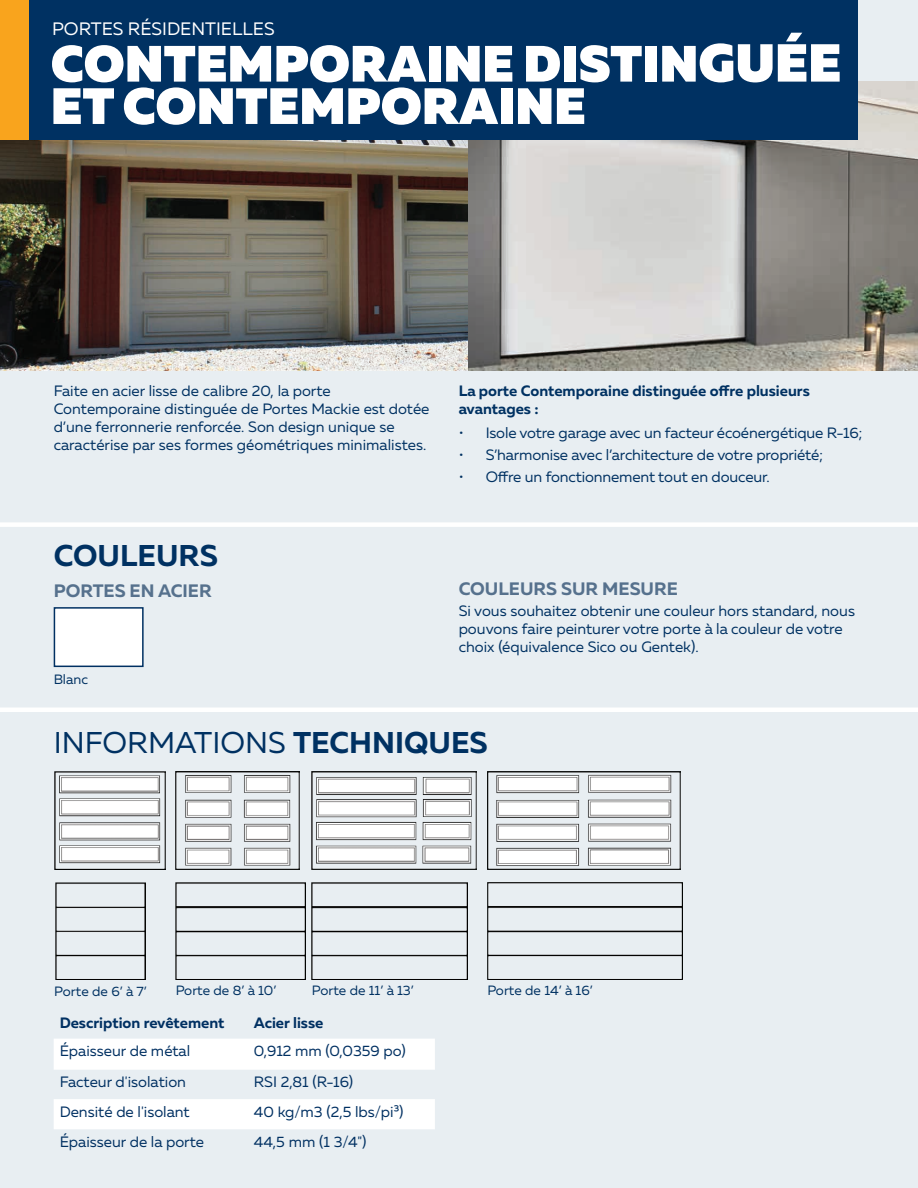
<style>
.page{position:relative;width:918px;height:1188px;background:#e8eef2}
.page>*{position:absolute;margin:0;border:0;box-sizing:border-box;transform-origin:0 0}
.t1{font:900 51px/42.3px "Muller";color:#fff}
.t2{font:30px "Muller";color:#003162}
.t3{font:700 30px "Muller";color:#003162}
.t4{font:700 18px "Muller";color:#56718d}
.t5{font:18px "Muller";color:#fff}
.t6{font:15px/18px "Muller";color:#003162}
.t7{font:15px "Muller";color:#003062}
.t8{font:700 15px/18px "Muller";color:#003162}
.t9{font:700 15px "Muller";color:#003062}
.t10{font:13.5px "Muller";color:#003162}
.s1{font-size:53.4px}
.s2{font-weight:700}
</style>
<div class="page">
<div style="left:0;top:522px;width:918px;height:5px;background:#fff"></div>
<img style="left:54px;top:772px;width:111px;height:97px">
<img style="left:176px;top:772px;width:124px;height:97px">
<img style="left:311px;top:772px;width:166px;height:97px">
<img style="left:487px;top:772px;width:193px;height:97px">
<hr style="left:0;top:708px;width:918px;height:4px;background:#fff">
<img style="left:0;top:81px;width:918px;height:289px">
<div style="left:0;top:0;width:858px;height:139px;background:#003162"></div>
<div style="left:0;top:0;width:29px;height:139px;background:#f9a41d"></div>
<svg style="left:54px;top:1039px;width:381px;height:90px"></svg>
<div style="left:54px;top:607px;width:90px;height:60px;background:#fff;border:2px solid #003062"></div>
<img style="left:55px;top:882px;width:90px;height:97px">
<img style="left:176px;top:882px;width:129px;height:97px">
<img style="left:312px;top:882px;width:155px;height:97px">
<img style="left:487px;top:882px;width:195px;height:97px">
<p class="t5" style="left:52px;top:17px;width:224px">PORTES RÉSIDENTIELLES</p>
<h1 class="t1" style="left:51px;top:43px;width:792px">CONTEMPORAINE DISTIN<span class="s1">GUÉE<br></span>ET CONTEMPORAINE</h1>
<p class="t6" style="left:54px;top:382px;width:377px">Faite en acier lisse de calibre 20, la porte Contemporaine distinguée de Portes Mackie est dotée d’une ferronnerie renforcée. Son design unique se caractérise par ses formes géométriques minimalistes.</p>
<h2 class="t3" style="left:54px;top:537px;width:166px">COULEURS</h2>
<p class="t4" style="left:54px;top:579px;width:160px">PORTES EN ACIER</p>
<p class="t10" style="left:54px;top:671px;width:36px">Blanc</p>
<p class="t8" style="left:459px;top:382px;width:353px">La porte Contemporaine distinguée offre plusieurs avantages :</p>
<p class="t6" style="left:459px;top:424px;width:406px">• Isole votre garage avec un facteur écoénergétique R-16;</p>
<p class="t6" style="left:459px;top:446px;width:366px">• S’harmonise avec l’architecture de votre propriété;</p>
<p class="t6" style="left:459px;top:467px;width:313px">• Offre un fonctionnement tout en douceur.</p>
<p class="t4" style="left:459px;top:578px;width:221px">COULEURS SUR MESURE</p>
<p class="t6" style="left:459px;top:602px;width:398px">Si vous souhaitez obtenir une couleur hors standard, nous pouvons faire peinturer votre porte à la couleur de votre choix (équivalence Sico ou Gentek).</p>
<h2 class="t2" style="left:54px;top:724px;width:436px">INFORMATIONS <span class="s2">TECHNIQUES</span></h2>
<p class="t10" style="left:54px;top:983px;width:94px">Porte de 6’ à 7’</p>
<p class="t10" style="left:176px;top:982px;width:102px">Porte de 8’ à 10’</p>
<p class="t10" style="left:312px;top:982px;width:103px">Porte de 11’ à 13’</p>
<p class="t10" style="left:487px;top:982px;width:107px">Porte de 14’ à 16’</p>
<p class="t9" style="left:60px;top:1014px;width:166px">Description revêtement</p>
<p class="t9" style="left:254px;top:1014px;width:71px">Acier lisse</p>
<p class="t7" style="left:60px;top:1042px;width:132px">Épaisseur de métal</p>
<p class="t7" style="left:254px;top:1042px;width:153px">0,912 mm (0,0359 po)</p>
<p class="t7" style="left:60px;top:1073px;width:128px">Facteur d'isolation</p>
<p class="t7" style="left:254px;top:1073px;width:101px">RSI 2,81 (R-16)</p>
<p class="t7" style="left:60px;top:1102px;width:132px">Densité de l'isolant</p>
<p class="t7" style="left:254px;top:1102px;width:151px">40 kg/m3 (2,5 lbs/pi3)</p>
<p class="t7" style="left:60px;top:1133px;width:146px">Épaisseur de la porte</p>
<p class="t7" style="left:254px;top:1133px;width:114px">44,5 mm (1 3/4")</p>
</div>
